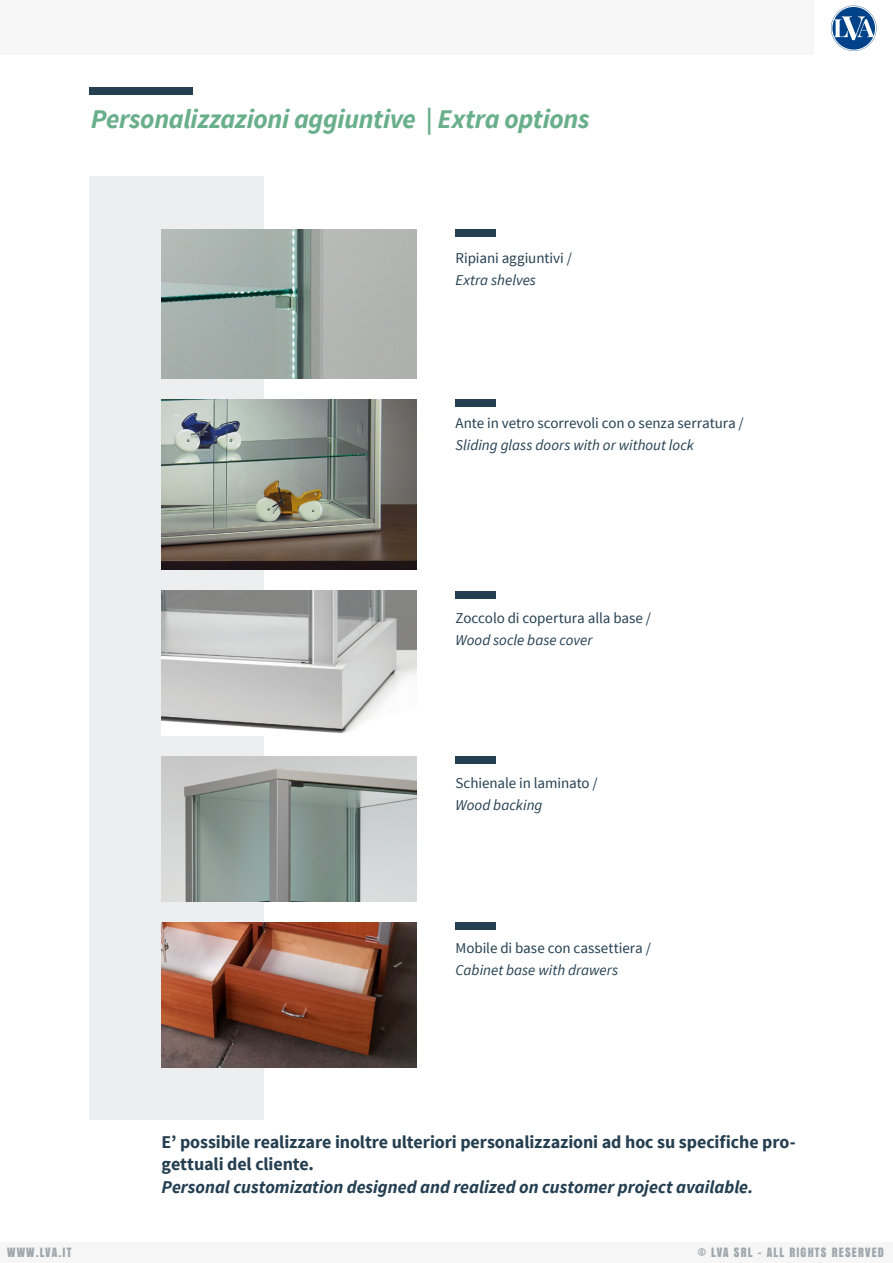
<style>
.page{position:relative;width:893px;height:1263px;background:#fff}
.page>*{position:absolute;margin:0;border:0;box-sizing:border-box;transform-origin:0 0}
.t1{font:italic 700 27px "Source Sans Pro";letter-spacing:-.01em;color:#69af8c}
.t2{font:700 18px/22.5px "Source Sans Pro";letter-spacing:-.005em;color:#253f51}
.t3{font:italic 700 18px "Source Sans Pro";color:#243f51}
.t4{font:15px "Source Sans Pro";letter-spacing:-.005em;color:#253f51}
.t5{font:italic 15px "Source Sans Pro";color:#243f51}
.t6{font:12px "Anton";letter-spacing:.1em;color:#9fa7ac}
</style>
<div class="page">
<div style="left:0;top:0;width:814px;height:55px;background:#f6f6f6"></div>
<div style="left:0;top:1242px;width:893px;height:21px;background:#f6f6f6"></div>
<svg style="left:831px;top:6px;width:45px;height:45px"></svg>
<div style="left:89px;top:87px;width:104px;height:8px;background:#243f51"></div>
<div style="left:89px;top:176px;width:175px;height:944px;background:#eceeef"></div>
<div style="left:455px;top:230px;width:41px;height:7px;background:#243f51"></div>
<div style="left:455px;top:400px;width:41px;height:7px;background:#243f51"></div>
<div style="left:455px;top:591px;width:41px;height:7px;background:#243f51"></div>
<div style="left:455px;top:757px;width:41px;height:7px;background:#243f51"></div>
<div style="left:455px;top:922px;width:41px;height:8px;background:#243f51"></div>
<img style="left:162px;top:230px;width:255px;height:148px">
<img style="left:162px;top:400px;width:255px;height:169px">
<img style="left:162px;top:591px;width:255px;height:144px">
<img style="left:162px;top:757px;width:255px;height:144px">
<img style="left:162px;top:922px;width:255px;height:145px">
<h1 class="t1" style="left:91px;top:101px;width:500px">Personalizzazioni aggiuntive | Extra options</h1>
<p class="t4" style="left:455px;top:248px;width:118px">Ripiani aggiuntivi /</p>
<p class="t5" style="left:455px;top:271px;width:82px">Extra shelves</p>
<p class="t4" style="left:455px;top:413px;width:290px">Ante in vetro scorrevoli con o senza serratura /</p>
<p class="t5" style="left:455px;top:436px;width:240px">Sliding glass doors with or without lock</p>
<p class="t4" style="left:455px;top:608px;width:197px">Zoccolo di copertura alla base /</p>
<p class="t5" style="left:455px;top:631px;width:139px">Wood socle base cover</p>
<p class="t4" style="left:455px;top:773px;width:144px">Schienale in laminato /</p>
<p class="t5" style="left:455px;top:796px;width:89px">Wood backing</p>
<p class="t4" style="left:455px;top:938px;width:197px">Mobile di base con cassettiera /</p>
<p class="t5" style="left:455px;top:961px;width:164px">Cabinet base with drawers</p>
<p class="t2" style="left:162px;top:1131px;width:636px">E’ possibile realizzare inoltre ulteriori personalizzazioni ad hoc su specifiche pro&shy;gettuali del cliente.</p>
<p class="t3" style="left:162px;top:1175px;width:593px">Personal customization designed and realized on customer project available.</p>
<p class="t6" style="left:7px;top:1243px;width:66px">WWW.LVA.IT</p>
<p class="t6" style="left:698px;top:1243px;width:188px">© LVA SRL - ALL RIGHTS RESERVED</p>
</div>
